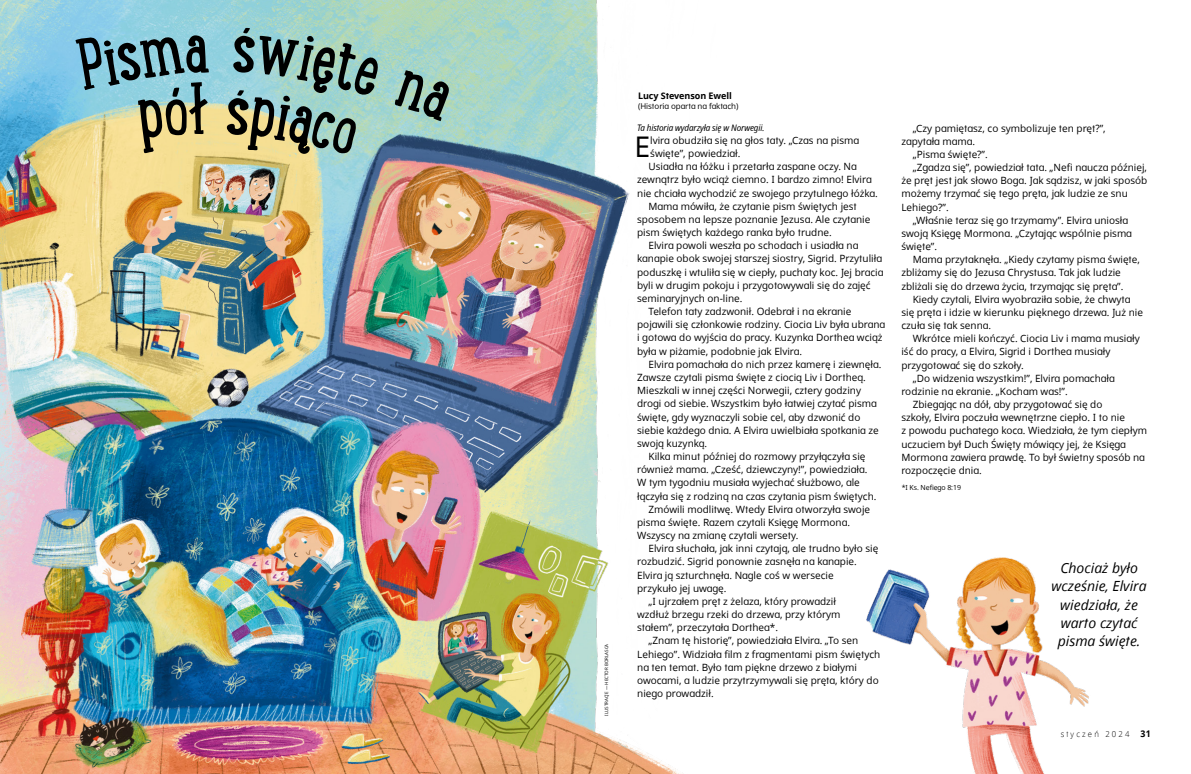
<style>
.page{position:relative;width:1191px;height:774px;background:#fff}
.page>*{position:absolute;margin:0;border:0;box-sizing:border-box;transform-origin:0 0}
.p1_first{font:28.4px "Dots Solidlds Lat";color:#000}
.t1{font:italic 14px/18px "Dots Solidlds Lat";color:#000;text-align:center}
.p1{font:10px/13.2px "Dots Solidlds Lat";color:#000}
.p1_first-2{font:10px/13.2px "Dots Solidlds Lat";color:#000}
.p1_bio{font:italic 9px "Dots Solid Condlds Lat";letter-spacing:-.01em;color:#000}
.p1_author-name{font:700 9px "Dots Solidlds Lat";letter-spacing:-.005em;color:#000}
.t2{font:300 8.2px "Dots Solidlds Lat";letter-spacing:.28em;color:#000;scale:.95 1}
.p1_author-role{font:8px "Dots Solidlds Lat";letter-spacing:-.005em;color:#000}
.p1_note_decimal-1_only{font:7px "Dots Solidlds Lat";letter-spacing:-.01em;color:#000}
.t3{font:4.5px "Dots Solidlds Lat";color:#000}
.s1{font-family:"Myriad Pro";font-size:8.5px;color:#969798}
.s2{font-weight:700;font-size:9.2px}
</style>
<div class="page">
<img style="left:0;top:0;width:686px;height:774px">
<img style="left:866px;top:557px;width:223px;height:217px">
<svg style="left:393px;top:69px;width:61px;height:52px"></svg>
<svg style="left:75px;top:35px;width:134px;height:119px"></svg>
<svg style="left:224px;top:27px;width:158px;height:129px"></svg>
<p class="t3" style="left:603px;top:716px;width:74px;rotate:-90deg">ILUSTRACJE — HECTOR BORLASCA</p>
<p class="p1_author-name" style="left:638px;top:89px;width:95px">Lucy Stevenson Ewell</p>
<p class="p1_author-role" style="left:638px;top:100px;width:102px">(Historia oparta na faktach)</p>
<p class="p1_bio" style="left:637px;top:121px;width:129px">Ta historia wydarzyła się w Norwegii.</p>
<p class="p1_first" style="left:634px;top:126px;width:17px">E</p>
<p class="p1_first-2" style="left:650px;top:134px;width:210px">lvira obudziła się na głos taty. „Czas na pisma święte”, powiedział.</p>
<p class="p1" style="left:637px;top:160px;width:242px;text-indent:11px">Usiadła na łóżku i przetarła zaspane oczy. Na zewnątrz było wciąż ciemno. I bardzo zimno! Elvira nie chciała wychodzić ze swojego przytulnego łóżka.</p>
<p class="p1" style="left:637px;top:200px;width:235px;text-indent:11px">Mama mówiła, że czytanie pism świętych jest sposobem na lepsze poznanie Jezusa. Ale czytanie pism świętych każdego ranka było trudne.</p>
<p class="p1" style="left:637px;top:239px;width:248px;text-indent:11px">Elvira powoli weszła po schodach i usiadła na kanapie obok swojej starszej siostry, Sigrid. Przytuliła poduszkę i wtuliła się w ciepły, puchaty koc. Jej bracia byli w drugim pokoju i przygotowywali się do zajęć seminaryjnych on-line.</p>
<p class="p1" style="left:637px;top:305px;width:249px;text-indent:11px">Telefon taty zadzwonił. Odebrał i na ekranie pojawili się członkowie rodziny. Ciocia Liv była ubrana i gotowa do wyjścia do pracy. Kuzynka Dorthea wciąż była w piżamie, podobnie jak Elvira.</p>
<p class="p1" style="left:637px;top:358px;width:246px;text-indent:11px">Elvira pomachała do nich przez kamerę i ziewnęła.<br>Zawsze czytali pisma święte z ciocią Liv i Dortheą.<br>Mieszkali w innej części Norwegii, cztery godziny drogi od siebie. Wszystkim było łatwiej czytać pisma święte, gdy wyznaczyli sobie cel, aby dzwonić do siebie każdego dnia. A Elvira uwielbiała spotkania ze swoją kuzynką.</p>
<p class="p1" style="left:637px;top:450px;width:241px;text-indent:11px">Kilka minut później do rozmowy przyłączyła się również mama. „Cześć, dziewczyny!”, powiedziała.<br>W tym tygodniu musiała wyjechać służbowo, ale łączyła się z rodziną na czas czytania pism świętych.</p>
<p class="p1" style="left:637px;top:502px;width:234px;text-indent:11px">Zmówili modlitwę. Wtedy Elvira otworzyła swoje pisma święte. Razem czytali Księgę Mormona.<br>Wszyscy na zmianę czytali wersety.</p>
<p class="p1" style="left:637px;top:542px;width:243px;text-indent:11px">Elvira słuchała, jak inni czytają, ale trudno było się rozbudzić. Sigrid ponownie zasnęła na kanapie.<br>Elvira ją szturchnęła. Nagle coś w wersecie<br>przykuło jej uwagę.</p>
<p class="p1" style="left:637px;top:595px;width:205px;text-indent:11px">„I ujrzałem pręt z żelaza, który prowadził wzdłuż brzegu rzeki do drzewa, przy którym stałem”, przeczytała Dorthea*.</p>
<p class="p1" style="left:637px;top:634px;width:245px;text-indent:11px">„Znam tę historię”, powiedziała Elvira. „To sen Lehiego”. Widziała film z fragmentami pism świętych na ten temat. Było tam piękne drzewo z białymi owocami, a ludzie przytrzymywali się pręta, który do niego prowadził.</p>
<p class="p1" style="left:901px;top:121px;width:206px;text-indent:11px">„Czy pamiętasz, co symbolizuje ten pręt?”, zapytała mama.</p>
<p class="p1" style="left:912px;top:148px;width:76px">„Pisma święte?”.</p>
<p class="p1" style="left:901px;top:161px;width:247px;text-indent:11px">„Zgadza się”, powiedział tata. „Nefi naucza później, że pręt jest jak słowo Boga. Jak sądzisz, w jaki sposób możemy trzymać się tego pręta, jak ludzie ze snu Lehiego?”.</p>
<p class="p1" style="left:901px;top:214px;width:232px;text-indent:11px">„Właśnie teraz się go trzymamy”. Elvira uniosła swoją Księgę Mormona. „Czytając wspólnie pisma święte”.</p>
<p class="p1" style="left:901px;top:253px;width:240px;text-indent:11px">Mama przytaknęła. „Kiedy czytamy pisma święte, zbliżamy się do Jezusa Chrystusa. Tak jak ludzie zbliżali się do drzewa życia, trzymając się pręta”.</p>
<p class="p1" style="left:901px;top:293px;width:243px;text-indent:11px">Kiedy czytali, Elvira wyobraziła sobie, że chwyta się pręta i idzie w kierunku pięknego drzewa. Już nie czuła się tak senna.</p>
<p class="p1" style="left:901px;top:332px;width:240px;text-indent:11px">Wkrótce mieli kończyć. Ciocia Liv i mama musiały iść do pracy, a Elvira, Sigrid i Dorthea musiały przygotować się do szkoły.</p>
<p class="p1" style="left:901px;top:372px;width:215px;text-indent:11px">„Do widzenia wszystkim!”, Elvira pomachała rodzinie na ekranie. „Kocham was!”.</p>
<p class="p1" style="left:901px;top:398px;width:247px;text-indent:11px">Zbiegając na dół, aby przygotować się do<br>szkoły, Elvira poczuła wewnętrzne ciepło. I to nie<br>z powodu puchatego koca. Wiedziała, że tym ciepłym uczuciem był Duch Święty mówiący jej, że Księga Mormona zawiera prawdę. To był świetny sposób na rozpoczęcie dnia. <span class="s1">●</span></p>
<p class="p1_note_decimal-1_only" style="left:901px;top:483px;width:61px">*I Ks. Nefiego 8:19</p>
<p class="t1" style="left:1051px;top:559px;width:97px">Chociaż było wcześnie, Elvira wiedziała, że warto czytać pisma święte.</p>
<p class="t2" style="left:1060px;top:728px;width:96px">styczeń 2024 <span class="s2">31</span></p>
</div>
